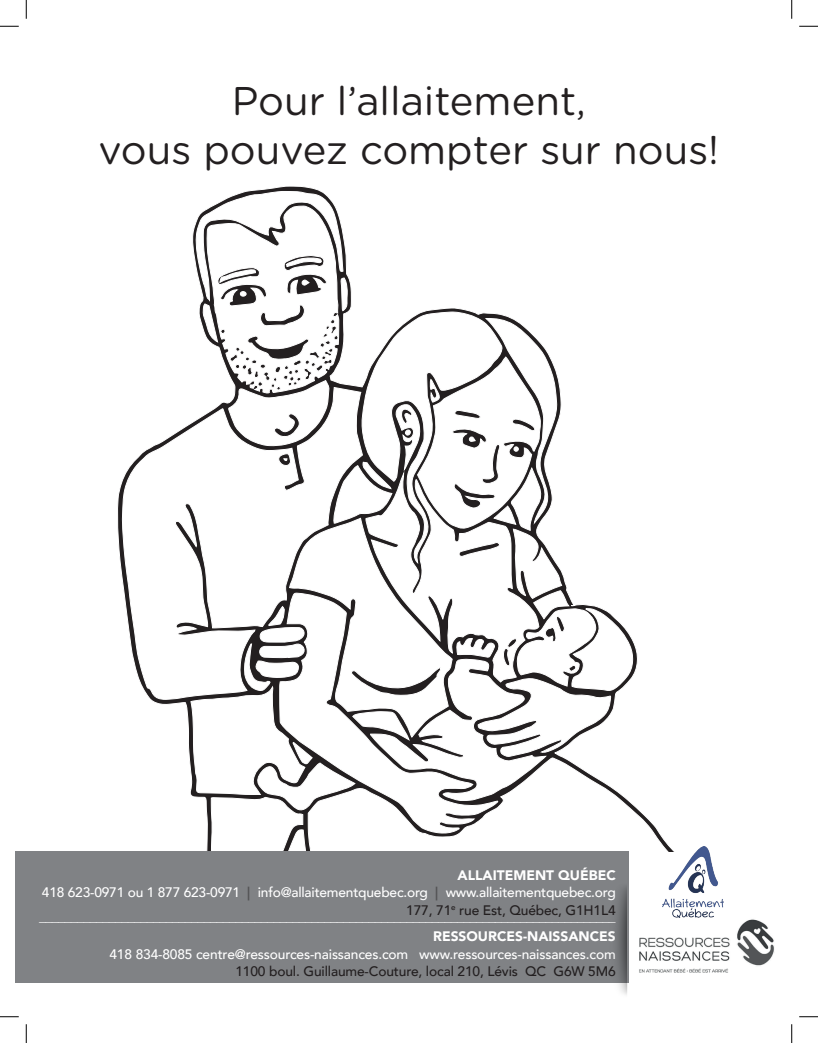
<style>
.page{position:relative;width:818px;height:1043px;background:#fff}
.page>*{position:absolute;margin:0;border:0;box-sizing:border-box;transform-origin:0 0}
.t1{font:40px/48.8px "Gotham Rounded";color:#231f20;text-align:center}
.t2{font:500 13.75px/17.5px "Avenir";letter-spacing:-.01em;color:#fff;text-align:right}
.t3{font:500 13.75px "Avenir";letter-spacing:-.01em;color:#231f20}
.t4{font:900 13.75px "Avenir";color:#fff}
.s1{font-weight:900}
.s2{font-weight:800;color:#535355}
.s3{color:#231f20}
</style>
<div class="page">
<svg style="left:117px;top:186px;width:552px;height:758px"></svg>
<svg style="left:277px;top:452px;width:15px;height:14px"></svg>
<svg style="left:217px;top:255px;width:121px;height:135px"></svg>
<svg style="left:351px;top:666px;width:90px;height:30px"></svg>
<svg style="left:458px;top:541px;width:43px;height:16px"></svg>
<svg style="left:503px;top:638px;width:14px;height:28px"></svg>
<svg style="left:452px;top:427px;width:48px;height:81px"></svg>
<svg style="left:454px;top:409px;width:26px;height:10px"></svg>
<svg style="left:512px;top:418px;width:23px;height:13px"></svg>
<svg style="left:274px;top:413px;width:26px;height:24px"></svg>
<svg style="left:545px;top:615px;width:20px;height:27px"></svg>
<svg style="left:568px;top:664px;width:8px;height:8px"></svg>
<svg style="left:401px;top:409px;width:12px;height:15px"></svg>
<div style="left:648px;top:898px;width:149px;height:82px;background:#fff"></div>
<div style="left:15px;top:851px;width:613px;height:132px;background:#808285"></div>
<img style="left:635px;top:910px;width:140px;height:63px">
<div style="left:640px;top:852px;width:109px;height:55px;background:#fff"></div>
<img style="left:662px;top:846px;width:61px;height:71px">
<svg style="left:0;top:25px;width:19px;height:2px"></svg>
<svg style="left:799px;top:25px;width:19px;height:2px"></svg>
<svg style="left:0;top:1016px;width:19px;height:1px"></svg>
<svg style="left:799px;top:1016px;width:19px;height:1px"></svg>
<svg style="left:25px;top:0;width:2px;height:19px"></svg>
<svg style="left:25px;top:1024px;width:2px;height:18px"></svg>
<svg style="left:791px;top:0;width:1px;height:19px"></svg>
<svg style="left:791px;top:1024px;width:1px;height:18px"></svg>
<h1 class="t1" style="left:99px;top:75px;width:622px">Pour l’allaitement,<br>vous pouvez compter sur nous!</h1>
<p class="t2" style="left:42px;top:865px;width:575px"><span class="s1">ALLAITEMENT QUÉBEC<br></span>418 623-0971 ou 1 877 623-0971 <span class="s2">|</span> info@allaitementquebec.org <span class="s2">|</span> www.allaitementquebec.org<br><span class="s3">177, 71</span><sup>e</sup> <span class="s3">rue Est, Québec, G1H1L4</span></p>
<p class="t2" style="left:39px;top:906px;width:578px">___________________________________________________________________________________________</p>
<p class="t4" style="left:433px;top:924px;width:184px">RESSOURCES-NAISSANCES</p>
<p class="t2" style="left:109px;top:944px;width:508px">418 834-8085 centre@ressources-naissances.com www.ressources-naissances.com</p>
<p class="t3" style="left:235px;top:959px;width:382px">1100 boul. Guillaume-Couture, local 210, Lévis QC G6W 5M6</p>
</div>
